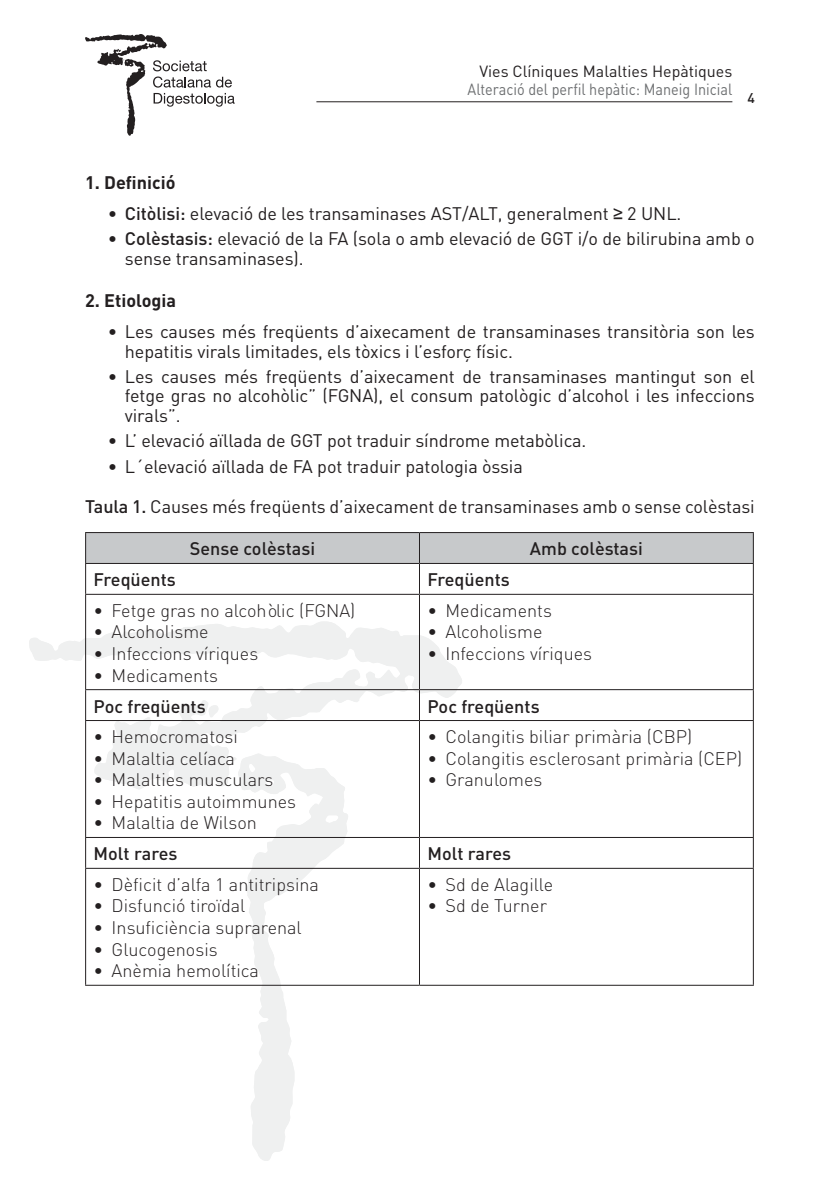
<style>
.page{position:relative;width:840px;height:1191px;background:#fff}
.page>*{position:absolute;margin:0;border:0;box-sizing:border-box;transform-origin:0 0}
.t1{font:18px/19.6px "DIN";letter-spacing:-.005em;color:#231f20}
.t2{font:300 18px "DIN";color:#231f20}
.t3{font:500 18px "DIN";color:#231f20}
._1_hd{font:700 18px "DIN";color:#231f20}
.t4{font:16px "DIN";color:#6d6f71;scale:.9 1}
.t5{font:16px "DIN";color:#231f20}
.t6{font:500 14px "DIN";color:#231f20}
.s1{font-weight:500}
.s2{font-family:"Arial"}
</style>
<div class="page">
<hr style="left:316px;top:101px;width:416px;height:1px;background:#231f20">
<svg style="left:29px;top:621px;width:433px;height:540px"></svg>
<svg style="left:85px;top:34px;width:149px;height:102px"></svg>
<div style="left:86px;top:533px;width:666px;height:30px;background:#c7c9cb"></div>
<hr style="left:85px;top:532px;width:334px;height:1px;background:#231f20">
<hr style="left:85px;top:533px;width:1px;height:30px;background:#231f20">
<hr style="left:419px;top:532px;width:334px;height:1px;background:#231f20">
<hr style="left:419px;top:533px;width:1px;height:30px;background:#231f20">
<hr style="left:752px;top:533px;width:1px;height:30px;background:#231f20">
<hr style="left:85px;top:563px;width:334px;height:1px;background:#231f20">
<hr style="left:85px;top:564px;width:1px;height:30px;background:#231f20">
<hr style="left:419px;top:563px;width:334px;height:1px;background:#231f20">
<hr style="left:419px;top:564px;width:1px;height:30px;background:#231f20">
<hr style="left:752px;top:564px;width:1px;height:30px;background:#231f20">
<hr style="left:85px;top:594px;width:334px;height:1px;background:#231f20">
<hr style="left:85px;top:595px;width:1px;height:94px;background:#231f20">
<hr style="left:419px;top:594px;width:334px;height:1px;background:#231f20">
<hr style="left:419px;top:595px;width:1px;height:94px;background:#231f20">
<hr style="left:752px;top:595px;width:1px;height:94px;background:#231f20">
<hr style="left:85px;top:689px;width:334px;height:1px;background:#231f20">
<hr style="left:85px;top:690px;width:1px;height:30px;background:#231f20">
<hr style="left:419px;top:689px;width:334px;height:1px;background:#231f20">
<hr style="left:419px;top:690px;width:1px;height:30px;background:#231f20">
<hr style="left:752px;top:690px;width:1px;height:30px;background:#231f20">
<hr style="left:85px;top:720px;width:334px;height:1px;background:#231f20">
<hr style="left:85px;top:721px;width:1px;height:116px;background:#231f20">
<hr style="left:419px;top:720px;width:334px;height:1px;background:#231f20">
<hr style="left:419px;top:721px;width:1px;height:116px;background:#231f20">
<hr style="left:752px;top:721px;width:1px;height:116px;background:#231f20">
<hr style="left:85px;top:837px;width:334px;height:1px;background:#231f20">
<hr style="left:85px;top:838px;width:1px;height:30px;background:#231f20">
<hr style="left:419px;top:837px;width:334px;height:1px;background:#231f20">
<hr style="left:419px;top:838px;width:1px;height:30px;background:#231f20">
<hr style="left:752px;top:838px;width:1px;height:30px;background:#231f20">
<hr style="left:85px;top:868px;width:334px;height:1px;background:#231f20">
<hr style="left:85px;top:869px;width:1px;height:115px;background:#231f20">
<hr style="left:419px;top:868px;width:334px;height:1px;background:#231f20">
<hr style="left:419px;top:869px;width:1px;height:115px;background:#231f20">
<hr style="left:752px;top:869px;width:1px;height:115px;background:#231f20">
<hr style="left:85px;top:984px;width:334px;height:1px;background:#231f20">
<hr style="left:419px;top:984px;width:334px;height:1px;background:#231f20">
<p class="t5" style="left:479px;top:61px;width:254px">Vies Clíniques Malalties Hepàtiques</p>
<p class="t4" style="left:467px;top:79px;width:295px">Alteració del perfil hepàtic: Maneig Inicial</p>
<p class="t6" style="left:747px;top:89px;width:9px">4</p>
<p class="_1_hd" style="left:85px;top:171px;width:92px">1. Definició</p>
<p class="t1" style="left:108px;top:203px;width:574px">• <span class="s1">Citòlisi:</span> elevació de les transaminases AST/ALT, generalment <span class="s2">≥</span> 2 UNL.</p>
<p class="t1" style="left:125px;top:228px;width:631px;text-indent:-17px">• <span class="s1">Colèstasis:</span> elevació de la FA (sola o amb elevació de GGT i/o de bilirubina amb o sense transaminases).</p>
<p class="_1_hd" style="left:85px;top:289px;width:92px">2. Etiologia</p>
<p class="t1" style="left:125px;top:321px;width:631px;text-indent:-17px">• Les causes més freqüents d’aixecament de transaminases transitòria son les hepatitis virals limitades, els tòxics i l’esforç físic.</p>
<p class="t1" style="left:125px;top:366px;width:631px;text-align:justify;text-indent:-17px">• Les causes més freqüents d’aixecament de transaminases mantingut son el fetge gras no alcohòlic” (FGNA), el consum patològic d’alcohol i les infeccions virals”.</p>
<p class="t1" style="left:108px;top:430px;width:480px">• L’ elevació aïllada de GGT pot traduir síndrome metabòlica.</p>
<p class="t1" style="left:108px;top:456px;width:416px">• L´elevació aïllada de FA pot traduir patologia òssia</p>
<p class="t1" style="left:85px;top:496px;width:670px"><span class="s1">Taula 1.</span> Causes més freqüents d’aixecament de transaminases amb o sense colèstasi</p>
<p class="t3" style="left:190px;top:537px;width:127px">Sense colèstasi</p>
<p class="t3" style="left:529px;top:537px;width:114px">Amb colèstasi</p>
<p class="t3" style="left:94px;top:568px;width:84px">Freqüents</p>
<p class="t3" style="left:427px;top:568px;width:84px">Freqüents</p>
<p class="t2" style="left:94px;top:599px;width:263px">• Fetge gras no alcohòlic (FGNA)</p>
<p class="t2" style="left:94px;top:621px;width:116px">• Alcoholisme</p>
<p class="t2" style="left:94px;top:642px;width:166px">• Infeccions víriques</p>
<p class="t2" style="left:94px;top:664px;width:126px">• Medicaments</p>
<p class="t2" style="left:427px;top:599px;width:126px">• Medicaments</p>
<p class="t2" style="left:427px;top:621px;width:116px">• Alcoholisme</p>
<p class="t2" style="left:427px;top:642px;width:166px">• Infeccions víriques</p>
<p class="t3" style="left:94px;top:694px;width:114px">Poc freqüents</p>
<p class="t3" style="left:427px;top:694px;width:114px">Poc freqüents</p>
<p class="t2" style="left:94px;top:725px;width:146px">• Hemocromatosi</p>
<p class="t2" style="left:94px;top:747px;width:143px">• Malaltia celíaca</p>
<p class="t2" style="left:94px;top:768px;width:181px">• Malalties musculars</p>
<p class="t2" style="left:94px;top:790px;width:204px">• Hepatitis autoimmunes</p>
<p class="t2" style="left:94px;top:812px;width:165px">• Malaltia de Wilson</p>
<p class="t2" style="left:427px;top:725px;width:266px">• Colangitis biliar primària (CBP)</p>
<p class="t2" style="left:427px;top:747px;width:316px">• Colangitis esclerosant primària (CEP)</p>
<p class="t2" style="left:427px;top:768px;width:116px">• Granulomes</p>
<p class="t3" style="left:94px;top:842px;width:85px">Molt rares</p>
<p class="t3" style="left:427px;top:842px;width:85px">Molt rares</p>
<p class="t2" style="left:94px;top:873px;width:227px">• Dèficit d’alfa 1 antitripsina</p>
<p class="t2" style="left:94px;top:895px;width:153px">• Disfunció tiroïdal</p>
<p class="t2" style="left:94px;top:916px;width:209px">• Insuficiència suprarenal</p>
<p class="t2" style="left:94px;top:938px;width:125px">• Glucogenosis</p>
<p class="t2" style="left:94px;top:959px;width:167px">• Anèmia hemolítica</p>
<p class="t2" style="left:427px;top:873px;width:127px">• Sd de Alagille</p>
<p class="t2" style="left:427px;top:895px;width:121px">• Sd de Turner</p>
</div>
